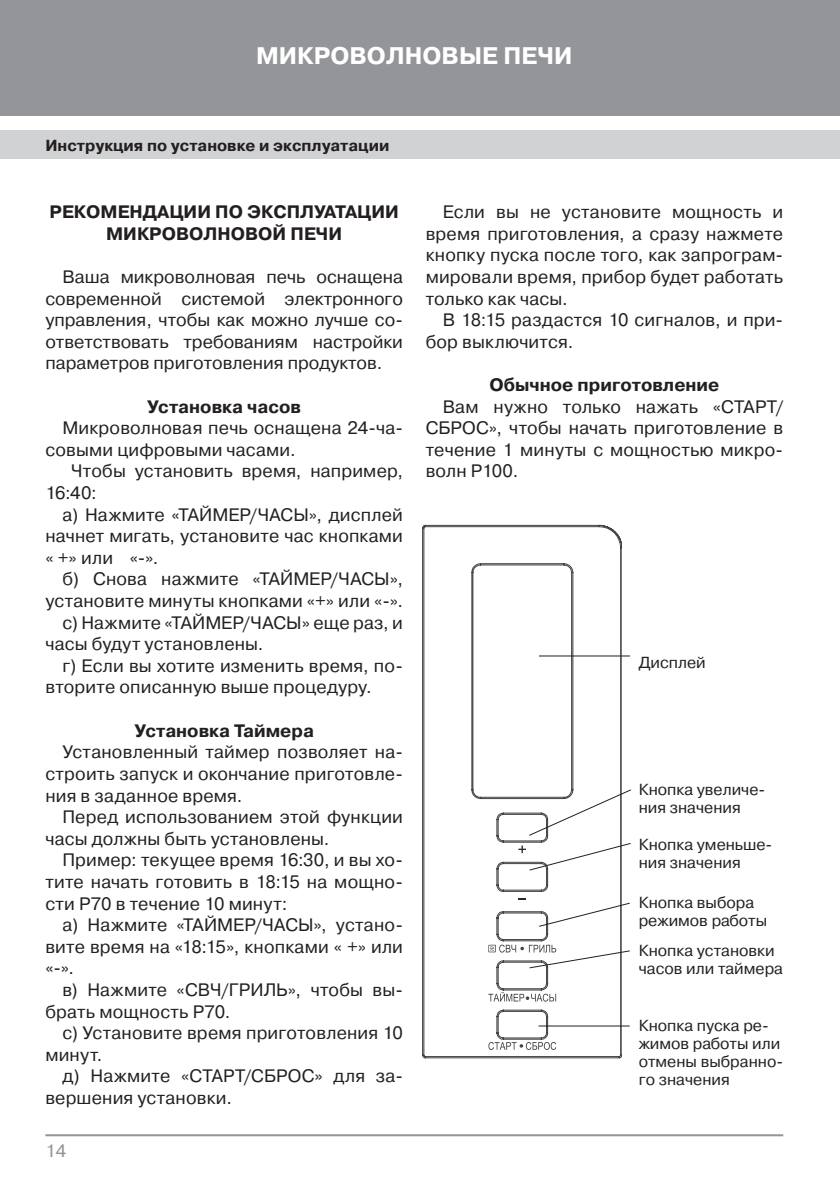
<style>
.page{position:relative;width:840px;height:1191px;background:#fff}
.page>*{position:absolute;margin:0;border:0;box-sizing:border-box;transform-origin:0 0}
.t1{font:700 24px "Pragmatica C";color:#fff}
.t2{font:18px/21.6px "Pragmatica C";letter-spacing:.01em;color:#231f20;text-align:justify}
.t3{font:700 18px/21.6px "Pragmatica C";color:#231f20;text-align:center}
.t4{font:18px "Pragmatica C";color:#939598}
.t5{font:16px/18px "Pragmatica C";color:#231f20}
.t6{font:700 16px "Pragmatica C";color:#231f20}
</style>
<div class="page">
<div style="left:0;top:0;width:839px;height:116px;background:#939598"></div>
<div style="left:0;top:130px;width:839px;height:29px;background:#d1d2d4"></div>
<hr style="left:45px;top:1134px;width:737px;height:2px;background:#939598">
<svg style="left:422px;top:524px;width:199px;height:534px"></svg>
<svg style="left:518px;top:898px;width:7px;height:2px"></svg>
<svg style="left:488px;top:992px;width:68px;height:9px"></svg>
<svg style="left:488px;top:1042px;width:68px;height:8px"></svg>
<svg style="left:488px;top:944px;width:142px;height:25px"></svg>
<svg style="left:537px;top:902px;width:93px;height:25px"></svg>
<svg style="left:518px;top:842px;width:113px;height:29px"></svg>
<svg style="left:527px;top:788px;width:104px;height:48px"></svg>
<hr style="left:538px;top:655px;width:91px;height:1px;background:#231f20">
<hr style="left:538px;top:1025px;width:91px;height:1px;background:#231f20">
<h1 class="t1" style="left:256px;top:42px;width:318px">МИКРОВОЛНОВЫЕ ПЕЧИ</h1>
<p class="t6" style="left:45px;top:136px;width:345px">Инструкция по установке и эксплуатации</p>
<p class="t3" style="left:49px;top:201px;width:350px">РЕКОМЕНДАЦИИ ПО ЭКСПЛУАТАЦИИ<br>МИКРОВОЛНОВОЙ ПЕЧИ</p>
<p class="t2" style="left:45px;top:266px;width:359px;text-indent:17px">Ваша микроволновая печь оснащена современной системой электронного управления, чтобы как можно лучше со&shy;ответствовать требованиям настройки параметров приготовления продуктов.</p>
<p class="t3" style="left:147px;top:396px;width:155px">Установка часов</p>
<p class="t2" style="left:45px;top:417px;width:359px;text-indent:17px">Микроволновая печь оснащена 24-ча&shy;совыми цифровыми часами.</p>
<p class="t2" style="left:45px;top:460px;width:359px;text-indent:26px">Чтобы установить время, например,<br>16:40:</p>
<p class="t2" style="left:45px;top:504px;width:359px;text-indent:17px">а) Нажмите «ТАЙМЕР/ЧАСЫ», дисплей начнет мигать, установите час кнопками « +» или «-».</p>
<p class="t2" style="left:62px;top:568px;width:342px">б) Снова нажмите «ТАЙМЕР/ЧАСЫ»,</p>
<p class="t2" style="left:45px;top:590px;width:359px">установите минуты кнопками «+» или «-».</p>
<p class="t2" style="left:62px;top:612px;width:342px">с) Нажмите «ТАЙМЕР/ЧАСЫ» еще раз, и</p>
<p class="t2" style="left:45px;top:633px;width:219px">часы будут установлены.</p>
<p class="t2" style="left:62px;top:655px;width:342px">г) Если вы хотите изменить время, по-</p>
<p class="t2" style="left:45px;top:676px;width:328px">вторите описанную выше процедуру.</p>
<p class="t3" style="left:134px;top:720px;width:181px">Установка Таймера</p>
<p class="t2" style="left:45px;top:741px;width:359px;text-indent:17px">Установленный таймер позволяет на&shy;строить запуск и окончание приготовле&shy;ния в заданное время.</p>
<p class="t2" style="left:45px;top:806px;width:359px;text-indent:17px">Перед использованием этой функции часы должны быть установлены.</p>
<p class="t2" style="left:45px;top:849px;width:359px;text-indent:17px">Пример: текущее время 16:30, и вы хо&shy;тите начать готовить в 18:15 на мощно&shy;сти P70 в течение 10 минут:</p>
<p class="t2" style="left:45px;top:914px;width:359px;text-indent:17px">а) Нажмите «ТАЙМЕР/ЧАСЫ», устано&shy;вите время на «18:15», кнопками « +» или «-».</p>
<p class="t2" style="left:45px;top:979px;width:359px;text-indent:17px">в) Нажмите «СВЧ/ГРИЛЬ», чтобы вы&shy;брать мощность P70.</p>
<p class="t2" style="left:45px;top:1022px;width:359px;text-indent:17px">с) Установите время приготовления 10 минут.</p>
<p class="t2" style="left:45px;top:1065px;width:359px;text-indent:17px">д) Нажмите «СТАРТ/СБРОС» для за&shy;вершения установки.</p>
<p class="t4" style="left:45px;top:1140px;width:22px">14</p>
<p class="t2" style="left:425px;top:201px;width:359px;text-indent:17px">Если вы не установите мощность и время приготовления, а сразу нажмете кнопку пуска после того, как запрограм&shy;мировали время, прибор будет работать только как часы.</p>
<p class="t2" style="left:425px;top:309px;width:359px;text-indent:17px">В 18:15 раздастся 10 сигналов, и при&shy;бор выключится.</p>
<p class="t3" style="left:489px;top:374px;width:231px">Обычное приготовление</p>
<p class="t2" style="left:425px;top:396px;width:359px;text-indent:17px">Вам нужно только нажать «СТАРТ/ СБРОС», чтобы начать приготовление в течение 1 минуты с мощностью микро&shy;волн P100.</p>
<p class="t5" style="left:638px;top:654px;width:68px">Дисплей</p>
<p class="t5" style="left:638px;top:780px;width:128px">Кнопка увеличе&shy;ния значения</p>
<p class="t5" style="left:638px;top:835px;width:135px">Кнопка уменьше&shy;ния значения</p>
<p class="t5" style="left:638px;top:893px;width:130px">Кнопка выбора режимов работы</p>
<p class="t5" style="left:638px;top:941px;width:146px">Кнопка установки часов или таймера</p>
<p class="t5" style="left:638px;top:1017px;width:146px">Кнопка пуска ре&shy;жимов работы или отмены выбранно&shy;го значения</p>
</div>
